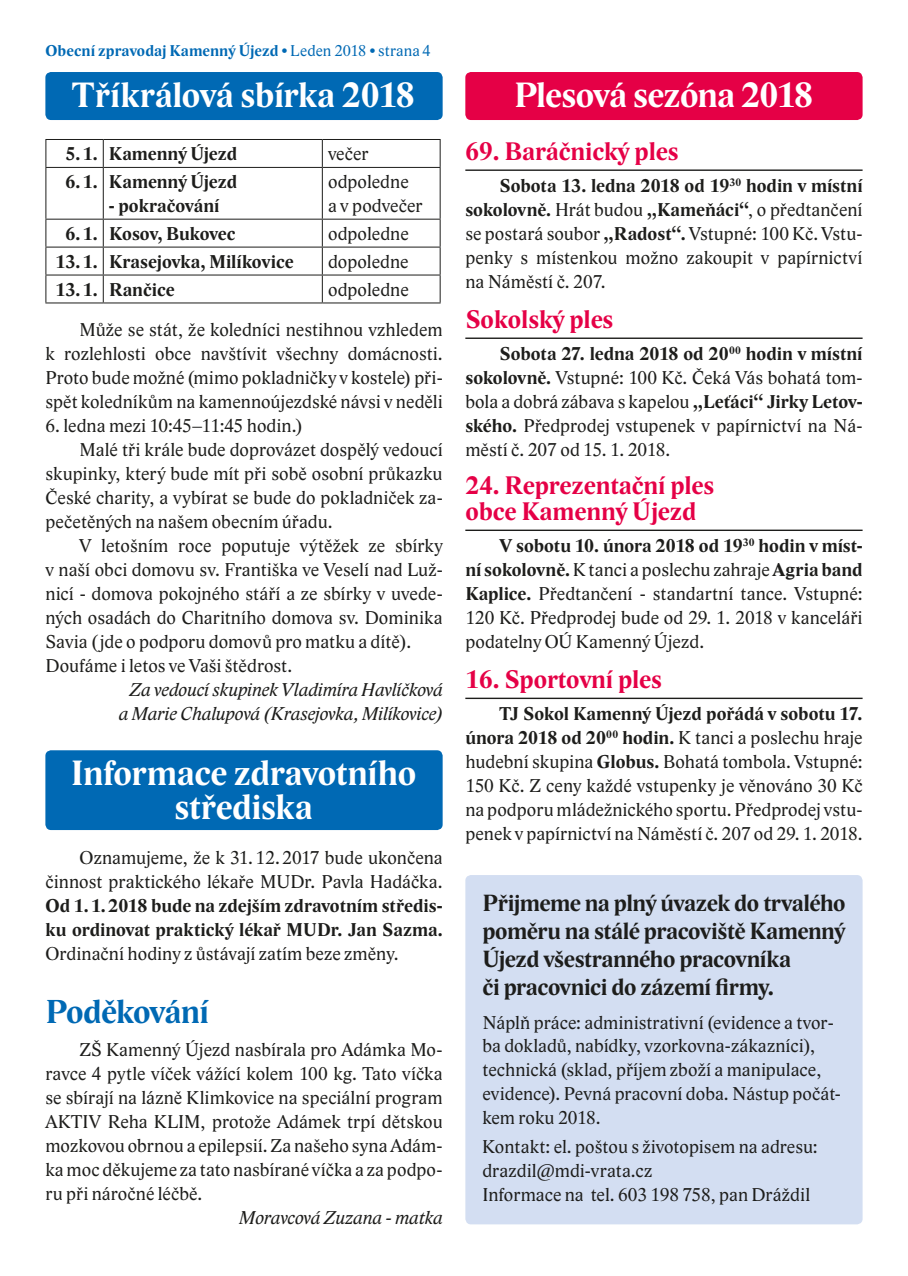
<style>
.page{position:relative;width:908px;height:1276px;background:#fff}
.page>*{position:absolute;margin:0;border:0;box-sizing:border-box;transform-origin:0 0}
.t1{font:700 36px/34px "Lido STF";letter-spacing:-.01em;color:#fff;text-align:center}
.t2{font:700 34px "Lido STF";letter-spacing:-.02em;color:#0069b4}
.t3{font:700 26px/26px "Lido STF";color:#e50046}
.t4{font:700 24px/28px "Lido STF";letter-spacing:-.015em;color:#1d1d1b}
.t5{font:19px/24px "Lido STF";letter-spacing:.005em;color:#1d1d1b;text-align:justify}
.t6{font:700 19px/24px "Lido STF";color:#1d1d1b}
.t7{font:italic 19px/24px "Lido STF";letter-spacing:-.005em;color:#1d1d1b;text-align:center}
.t8{font:700 16px "Lido STF";letter-spacing:.01em;color:#0069b4}
.s1{font-weight:400}
.s2{font-weight:700}
</style>
<div class="page">
<div style="left:465px;top:72px;width:397px;height:48px;background:#e50046;border-radius:6px"></div>
<hr style="left:465px;top:169px;width:397px;height:2px;background:#1d1d1b">
<hr style="left:465px;top:337px;width:397px;height:2px;background:#1d1d1b">
<hr style="left:465px;top:529px;width:397px;height:2px;background:#1d1d1b">
<hr style="left:465px;top:697px;width:397px;height:2px;background:#1d1d1b">
<div style="left:465px;top:875px;width:397px;height:349px;background:#d3def2;border-radius:6px"></div>
<div style="left:45px;top:72px;width:397px;height:48px;background:#0069b4;border-radius:6px"></div>
<div style="left:45px;top:750px;width:397px;height:80px;background:#0069b4;border-radius:6px"></div>
<hr style="left:45px;top:139px;width:58px;height:1px;background:#1d1d1b">
<svg style="left:45px;top:140px;width:1px;height:27px"></svg>
<hr style="left:103px;top:139px;width:219px;height:1px;background:#1d1d1b">
<svg style="left:103px;top:140px;width:1px;height:27px"></svg>
<hr style="left:322px;top:139px;width:118px;height:1px;background:#1d1d1b">
<svg style="left:322px;top:140px;width:1px;height:27px"></svg>
<svg style="left:439px;top:140px;width:1px;height:27px"></svg>
<hr style="left:45px;top:167px;width:58px;height:1px;background:#1d1d1b">
<hr style="left:45px;top:168px;width:1px;height:51px;background:#1d1d1b">
<hr style="left:103px;top:167px;width:219px;height:1px;background:#1d1d1b">
<hr style="left:103px;top:168px;width:1px;height:51px;background:#1d1d1b">
<hr style="left:322px;top:167px;width:118px;height:1px;background:#1d1d1b">
<hr style="left:322px;top:168px;width:1px;height:51px;background:#1d1d1b">
<hr style="left:439px;top:168px;width:1px;height:51px;background:#1d1d1b">
<hr style="left:45px;top:219px;width:58px;height:1px;background:#1d1d1b">
<hr style="left:103px;top:219px;width:219px;height:1px;background:#1d1d1b">
<hr style="left:322px;top:219px;width:118px;height:1px;background:#1d1d1b">
<hr style="left:45px;top:247px;width:58px;height:1px;background:#1d1d1b">
<hr style="left:103px;top:247px;width:219px;height:1px;background:#1d1d1b">
<hr style="left:322px;top:247px;width:118px;height:1px;background:#1d1d1b">
<hr style="left:45px;top:274px;width:58px;height:1px;background:#1d1d1b">
<svg style="left:45px;top:220px;width:1px;height:82px"></svg>
<hr style="left:103px;top:274px;width:219px;height:1px;background:#1d1d1b">
<svg style="left:103px;top:220px;width:1px;height:82px"></svg>
<hr style="left:322px;top:274px;width:118px;height:1px;background:#1d1d1b">
<svg style="left:322px;top:220px;width:1px;height:82px"></svg>
<svg style="left:439px;top:220px;width:1px;height:82px"></svg>
<hr style="left:45px;top:302px;width:58px;height:1px;background:#1d1d1b">
<hr style="left:103px;top:302px;width:219px;height:1px;background:#1d1d1b">
<hr style="left:322px;top:302px;width:118px;height:1px;background:#1d1d1b">
<p class="t8" style="left:45px;top:43px;width:387px">Obecní zpravodaj Kamenný Újezd <span class="s1">• Leden 2018 • strana 4</span></p>
<h1 class="t1" style="left:72px;top:79px;width:344px">Tříkrálová sbírka 2018</h1>
<p class="t6" style="left:65px;top:142px;width:173px">5.1. Kamenný Újezd</p>
<p class="t5" style="left:328px;top:142px;width:42px">večer</p>
<p class="t6" style="left:65px;top:170px;width:173px">6.1. Kamenný Újezd</p>
<p class="t6" style="left:109px;top:194px;width:112px">- pokračování</p>
<p class="t5" style="left:328px;top:170px;width:96px">odpoledne<br>a v podvečer</p>
<p class="t6" style="left:65px;top:222px;width:171px">6.1. Kosov, Bukovec</p>
<p class="t5" style="left:328px;top:222px;width:82px">odpoledne</p>
<p class="t6" style="left:56px;top:250px;width:239px">13.1. Krasejovka, Milíkovice</p>
<p class="t5" style="left:328px;top:250px;width:82px">dopoledne</p>
<p class="t6" style="left:56px;top:278px;width:120px">13.1. Rančice</p>
<p class="t5" style="left:79px;top:269px;width:364px;line-height:40.4px;text-indent:248px">odpoledne<br>Může se stát, že koledníci nestihnou vzhledem</p>
<p class="t5" style="left:45px;top:342px;width:398px">k rozlehlosti obce navštívit všechny domácnosti.<br>Proto bude možné (mimo pokladničky v kostele) při&shy;spět koledníkům na kamennoújezdské návsi v neděli</p>
<p class="t5" style="left:45px;top:414px;width:258px">6. ledna mezi 10:45–11:45 hodin.)</p>
<p class="t5" style="left:79px;top:438px;width:364px">Malé tři krále bude doprovázet dospělý vedoucí</p>
<p class="t5" style="left:45px;top:462px;width:398px">skupinky, který bude mít při sobě osobní průkazku</p>
<p class="t5" style="left:45px;top:486px;width:398px">České charity, a vybírat se bude do pokladniček za-</p>
<p class="t5" style="left:45px;top:510px;width:288px">pečetěných na našem obecním úřadu.</p>
<p class="t5" style="left:79px;top:534px;width:364px">V letošním roce poputuje výtěžek ze sbírky</p>
<p class="t5" style="left:45px;top:558px;width:398px">v naší obci domovu sv. Františka ve Veselí nad Luž-</p>
<p class="t5" style="left:45px;top:582px;width:398px">nicí - domova pokojného stáří a ze sbírky v uvede-</p>
<p class="t5" style="left:45px;top:606px;width:398px">ných osadách do Charitního domova sv. Dominika</p>
<p class="t5" style="left:45px;top:630px;width:367px">Savia (jde o podporu domovů pro matku a dítě).</p>
<p class="t5" style="left:45px;top:654px;width:248px">Doufáme i letos ve Vaši štědrost.</p>
<p class="t7" style="left:119px;top:678px;width:325px">Za vedoucí skupinek Vladimíra Havlíčková a Marie Chalupová (Krasejovka, Milíkovice)</p>
<h1 class="t1" style="left:71px;top:756px;width:347px">Informace zdravotního střediska</h1>
<p class="t5" style="left:45px;top:846px;width:398px;text-align:right">Oznamujeme, že k 31.12.2017 bude ukončena činnost praktického lékaře MUDr. Pavla Hadáčka.</p>
<p class="t6" style="left:45px;top:894px;width:398px">Od 1.1.2018 bude na zdejším zdravotním středis&shy;ku ordinovat praktický lékař MUDr. Jan Sazma.</p>
<p class="t5" style="left:45px;top:942px;width:354px">Ordinační hodiny z ůstávají zatím beze změny.</p>
<h2 class="t2" style="left:45px;top:993px;width:165px">Poděkování</h2>
<p class="t5" style="left:45px;top:1038px;width:398px;text-indent:34px">ZŠ Kamenný Újezd nasbírala pro Adámka Mo&shy;ravce 4 pytle víček vážící kolem 100 kg. Tato víčka se sbírají na lázně Klimkovice na speciální program AKTIV Reha KLIM, protože Adámek trpí dětskou mozkovou obrnou a epilepsií. Za našeho syna Adám&shy;ka moc děkujeme za tato nasbírané víčka a za podpo&shy;ru při náročné léčbě.</p>
<p class="t7" style="left:239px;top:1206px;width:205px">Moravcová Zuzana - matka</p>
<h1 class="t1" style="left:514px;top:79px;width:300px">Plesová sezóna 2018</h1>
<h3 class="t3" style="left:465px;top:139px;width:214px">69. Baráčnický ples</h3>
<p class="t5" style="left:465px;top:174px;width:398px;text-indent:34px"><span class="s2">Sobota 13. ledna 2018 od 19</span><sup>30</sup> <span class="s2">hodin v místní sokolovně.</span> Hrát budou <span class="s2">„Kameňáci“</span>, o předtančení se postará soubor <span class="s2">„Radost“.</span> Vstupné: 100 Kč. Vstu&shy;penky s místenkou možno zakoupit v papírnictví na Náměstí č. 207.</p>
<h3 class="t3" style="left:465px;top:307px;width:149px">Sokolský ples</h3>
<p class="t5" style="left:465px;top:342px;width:398px;text-indent:34px"><span class="s2">Sobota 27. ledna 2018 od 20</span><sup>00</sup> <span class="s2">hodin v místní sokolovně.</span> Vstupné: 100 Kč. Čeká Vás bohatá tom&shy;bola a dobrá zábava s kapelou <span class="s2">„Leťáci“ Jirky Letov&shy;ského.</span> Předprodej vstupenek v papírnictví na Ná&shy;městí č. 207 od 15. 1. 2018.</p>
<h3 class="t3" style="left:465px;top:473px;width:250px">24. Reprezentační ples obce Kamenný Újezd</h3>
<p class="t5" style="left:465px;top:534px;width:398px;text-indent:34px"><span class="s2">V sobotu 10. února 2018 od 19</span><sup>30</sup> <span class="s2">hodin v míst&shy;ní sokolovně.</span> Ktanci a poslechu zahraje <span class="s2">Agria band Kaplice.</span> Předtančení - standartní tance. Vstupné:<br>120 Kč. Předprodej bude od 29. 1. 2018 v kanceláři podatelny OÚ Kamenný Újezd.</p>
<h3 class="t3" style="left:465px;top:667px;width:198px">16. Sportovní ples</h3>
<p class="t5" style="left:465px;top:702px;width:398px;text-indent:34px"><span class="s2">TJ Sokol Kamenný Újezd pořádá v sobotu 17. února 2018 od 20</span><sup>00</sup> <span class="s2">hodin.</span> K tanci a poslechu hraje hudební skupina <span class="s2">Globus.</span> Bohatá tombola. Vstupné:<br>150 Kč. Z ceny každé vstupenky je věnováno 30 Kč na podporu mládežnického sportu. Předprodej vstu&shy;penek v papírnictví na Náměstí č. 207 od 29. 1. 2018.</p>
<p class="t4" style="left:482px;top:889px;width:364px">Přijmeme na plný úvazek do trvalého poměru na stálé pracoviště Kamenný Újezd všestranného pracovníka<br>či pracovnici do zázemí firmy.</p>
<p class="t5" style="left:482px;top:1010px;width:360px;text-align:left">Náplň práce: administrativní (evidence a tvor&shy;ba dokladů, nabídky, vzorkovna-zákazníci), technická (sklad, příjem zboží a manipulace, evidence). Pevná pracovní doba. Nástup počát&shy;kem roku 2018.</p>
<p class="t5" style="left:482px;top:1135px;width:337px;text-align:left">Kontakt: el. poštou s životopisem na adresu: drazdil@mdi-vrata.cz<br>Informace na tel. 603 198 758, pan Dráždil</p>
</div>
